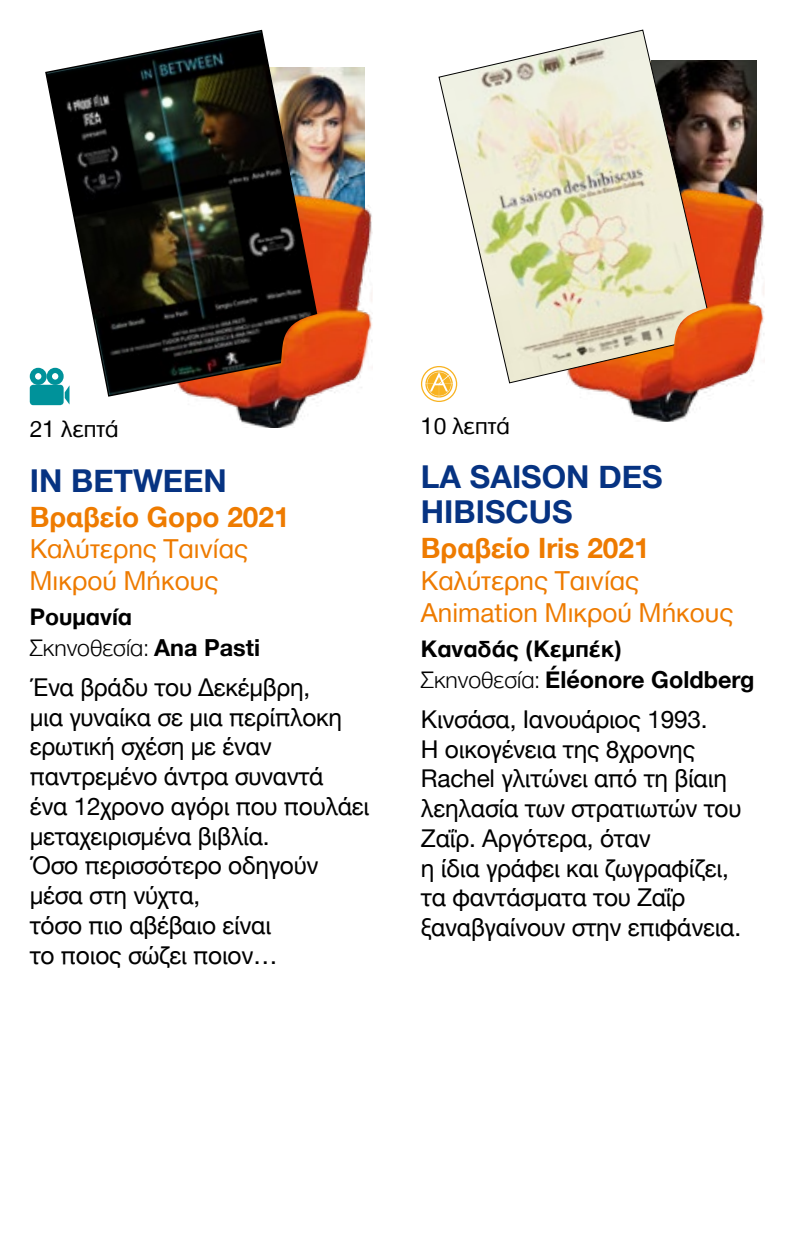
<style>
.page{position:relative;width:794px;height:1241px;background:#fff}
.page>*{position:absolute;margin:0;border:0;box-sizing:border-box;transform-origin:0 0}
.t1{font:700 31.5px/35px "Helvetica Neue";color:#063382}
.t2{font:28px/31.5px "Helvetica Neue Greek";color:#ee7b00}
.t3{font:700 28px "Helvetica Neue";color:#ee7b00}
.t4{font:24.5px/29.8px "Helvetica Neue";letter-spacing:-.01em;color:#000}
.t5{font:300 24.5px/31.5px "Helvetica Neue Greek";color:#000}
.t6{font:700 24.5px "Helvetica Neue Greek";color:#000}
.t7{font:24.5px "Helvetica Neue Greek";color:#000}
.t8{font:700 23.45px "Helvetica Neue";color:#000}
.s1{font-weight:700}
.s2{font-family:"Helvetica Neue";font-weight:700;font-size:23.45px}
.s3{font-family:"Helvetica Neue Greek";font-weight:300;font-size:24.5px}
</style>
<div class="page">
<div style="left:30px;top:385px;width:34px;height:20px;background:#00929a;border-radius:4px"></div>
<div style="left:30px;top:368px;width:17px;height:17px;border:5px solid #00929a;border-radius:50%"></div>
<svg style="left:65px;top:397px;width:4px;height:7px"></svg>
<img style="left:326px;top:67px;width:38px;height:112px">
<img style="left:201px;top:179px;width:171px;height:249px">
<img style="left:44px;top:29px;width:282px;height:368px">
<img style="left:279px;top:308px;width:94px;height:93px">
<svg style="left:421px;top:366px;width:36px;height:36px"></svg>
<img style="left:714px;top:61px;width:42px;height:111px">
<img style="left:572px;top:172px;width:192px;height:249px">
<svg style="left:438px;top:29px;width:276px;height:354px"></svg>
<img style="left:671px;top:301px;width:93px;height:93px">
<p class="t7" style="left:30px;top:415px;width:90px">21 λεπτά</p>
<p class="t1" style="left:30px;top:463px;width:199px">IN BETWEEN</p>
<p class="t3" style="left:30px;top:494px;width:261px">Βραβείο Gopo 2021</p>
<p class="t2" style="left:30px;top:533px;width:220px">Καλύτερης Ταινίας<br>Μικρού Μήκους</p>
<p class="t5" style="left:30px;top:600px;width:232px"><span class="s1">Ρουμανία<br></span>Σκηνοθεσία: <span class="s2">Ana Pasti</span></p>
<p class="t4" style="left:30px;top:673px;width:341px">Ένα βράδυ του Δεκέμβρη,<br>μια γυναίκα σε μια περίπλοκη ερωτική σχέση με έναν παντρεμένο άντρα συναντά<br>ένα 12χρονο αγόρι που πουλάει μεταχειρισμένα βιβλία.<br>Όσο περισσότερο οδηγούν μέσα στη νύχτα,<br>τόσο πιο αβέβαιο είναι<br>το ποιος σώζει ποιον…</p>
<p class="t7" style="left:421px;top:412px;width:90px">10 λεπτά</p>
<p class="t1" style="left:421px;top:460px;width:243px">LA SAISON DES<br>HIBISCUS</p>
<p class="t3" style="left:421px;top:526px;width:230px">Βραβείο Iris 2021</p>
<p class="t2" style="left:421px;top:565px;width:314px">Καλύτερης Ταινίας<br>Animation Μικρού Μήκους</p>
<p class="t6" style="left:421px;top:635px;width:202px">Καναδάς (Κεμπέκ)</p>
<p class="t8" style="left:421px;top:661px;width:335px"><span class="s3">Σκηνοθεσία:</span> Éléonore Goldberg</p>
<p class="t4" style="left:421px;top:705px;width:322px">Κινσάσα, Ιανουάριος 1993.<br>Η οικογένεια της 8χρονης<br>Rachel γλιτώνει από τη βίαιη λεηλασία των στρατιωτών του<br>Ζαΐρ. Αργότερα, όταν<br>η ίδια γράφει και ζωγραφίζει, τα φαντάσματα του Ζαΐρ ξαναβγαίνουν στην επιφάνεια.</p>
</div>
